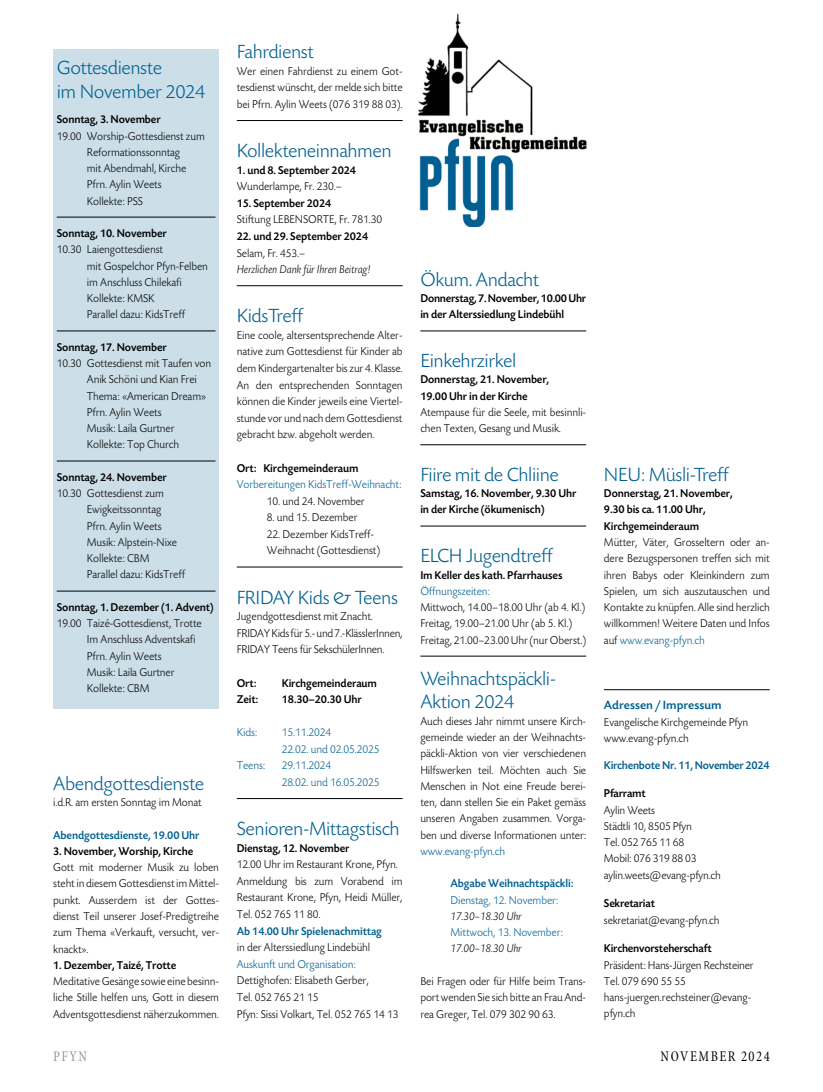
<style>
.page{position:relative;width:823px;height:1092px;background:#fff}
.page>*{position:absolute;margin:0;border:0;box-sizing:border-box;transform-origin:0 0}
.t1{font:300 20px/23.8px "Today SBOP";letter-spacing:-.02em;color:#005f90}
.t2{font:condensed 15px "Minion";letter-spacing:.1em;color:#000;scale:.95 1}
.t3{font:condensed 15px "Minion";color:#959490;scale:.95 1}
.t4{font:500 12.5px "Today SBOP";color:#005f90}
.t5{font:300 11.88px/16.2px "Today SBOP";letter-spacing:-.01em;color:#000;scale:.95 1}
.t6{font:500 11.88px/16.2px "Today SBOP";letter-spacing:-.01em;color:#000;scale:.95 1}
.t7{font:300 11.88px/16.6px "Today SBOP";letter-spacing:-.01em;color:#005f90;scale:.95 1}
.t8{font:500 11.88px "Today SBOP";letter-spacing:-.01em;color:#005f90;scale:.95 1}
.t9{font:italic 300 11.88px "Today SBOP";letter-spacing:-.01em;color:#000;scale:.95 1}
.s1{color:#005f90}
</style>
<div class="page">
<hr style="left:603px;top:689px;width:166px;height:1px;background:#000">
<div style="left:53px;top:49px;width:166px;height:659px;background:#ccdfe9"></div>
<hr style="left:57px;top:217px;width:158px;height:1px;background:#000">
<hr style="left:57px;top:331px;width:158px;height:1px;background:#000">
<hr style="left:57px;top:461px;width:158px;height:1px;background:#000">
<hr style="left:57px;top:591px;width:158px;height:1px;background:#000">
<img style="left:417px;top:14px;width:160px;height:123px">
<img style="left:419px;top:137px;width:168px;height:90px">
<hr style="left:237px;top:120px;width:165px;height:1px;background:#000">
<hr style="left:237px;top:285px;width:165px;height:1px;background:#000">
<hr style="left:237px;top:566px;width:165px;height:1px;background:#000">
<hr style="left:237px;top:798px;width:165px;height:1px;background:#000">
<hr style="left:420px;top:331px;width:166px;height:1px;background:#000">
<hr style="left:420px;top:444px;width:166px;height:1px;background:#000">
<hr style="left:420px;top:526px;width:166px;height:1px;background:#000">
<hr style="left:420px;top:656px;width:166px;height:1px;background:#000">
<h1 class="t1" style="left:57px;top:57px;width:150px">Gottesdienste<br>im November 2024</h1>
<p class="t6" style="left:57px;top:112px;width:111px">Sonntag, 3. November</p>
<p class="t5" style="left:87px;top:128px;width:125px;text-indent:-30px">19.00 Worship-Gottesdienst zum<br>Reformationssonntag<br>mit Abendmahl, Kirche<br>Pfrn. Aylin Weets<br>Kollekte: PSS</p>
<p class="t6" style="left:57px;top:225px;width:117px">Sonntag, 10. November</p>
<p class="t5" style="left:87px;top:242px;width:129px;text-indent:-30px">10.30 Laiengottesdienst<br>mit Gospelchor Pfyn-Felben im Anschluss Chilekafi<br>Kollekte: KMSK<br>Parallel dazu: KidsTreff</p>
<p class="t6" style="left:57px;top:339px;width:117px">Sonntag, 17. November</p>
<p class="t5" style="left:87px;top:355px;width:132px;text-indent:-30px">10.30 Gottesdienst mit Taufen von<br>Anik Schöni und Kian Frei<br>Thema: «American Dream»<br>Pfrn. Aylin Weets<br>Musik: Laila Gurtner<br>Kollekte: Top Church</p>
<p class="t6" style="left:57px;top:469px;width:117px">Sonntag, 24. November</p>
<p class="t5" style="left:87px;top:485px;width:105px;text-indent:-30px">10.30 Gottesdienst zum<br>Ewigkeitssonntag<br>Pfrn. Aylin Weets<br>Musik: Alpstein-Nixe<br>Kollekte: CBM<br>Parallel dazu: KidsTreff</p>
<p class="t6" style="left:57px;top:599px;width:167px">Sonntag, 1. Dezember (1. Advent)</p>
<p class="t5" style="left:87px;top:615px;width:122px;text-indent:-30px">19.00 Taizé-Gottesdienst, Trotte<br>Im Anschluss Adventskafi<br>Pfrn. Aylin Weets<br>Musik: Laila Gurtner<br>Kollekte: CBM</p>
<h1 class="t1" style="left:53px;top:772px;width:152px">Abendgottesdienste</h1>
<p class="t5" style="left:53px;top:794px;width:158px">i.d.R. am ersten Sonntag im Monat</p>
<p class="t8" style="left:53px;top:828px;width:155px">Abendgottesdienste, 19.00 Uhr</p>
<p class="t6" style="left:53px;top:843px;width:149px">3. November, Worship, Kirche</p>
<p class="t5" style="left:53px;top:859px;width:176px;text-align:justify">Gott mit moderner Musik zu loben steht in diesem Gottesdienst im Mittel&shy;punkt. Ausserdem ist der Gottes&shy;dienst Teil unserer Josef-Predigtreihe zum Thema «Verkauft, versucht, ver&shy;knackt».</p>
<p class="t6" style="left:53px;top:957px;width:131px">1. Dezember, Taizé, Trotte</p>
<p class="t5" style="left:53px;top:973px;width:176px;text-align:justify">Meditative Gesänge sowie eine besinn&shy;liche Stille helfen uns, Gott in diesem Adventsgottesdienst näherzukommen.</p>
<h1 class="t1" style="left:237px;top:41px;width:78px">Fahrdienst</h1>
<p class="t5" style="left:237px;top:63px;width:176px;line-height:16.6px;text-align:justify">Wer einen Fahrdienst zu einem Got&shy;tesdienst wünscht, der melde sich bitte bei Pfrn. Aylin Weets (076 319 88 03).</p>
<h1 class="t1" style="left:237px;top:139px;width:156px">Kollekteneinnahmen</h1>
<p class="t6" style="left:237px;top:162px;width:127px">1. und 8. September 2024</p>
<p class="t5" style="left:237px;top:179px;width:112px">Wunderlampe, Fr. 230.–</p>
<p class="t6" style="left:237px;top:195px;width:101px">15. September 2024</p>
<p class="t5" style="left:237px;top:212px;width:155px">Stiftung LEBENSORTE, Fr. 781.30</p>
<p class="t6" style="left:237px;top:228px;width:140px">22. und 29. September 2024</p>
<p class="t5" style="left:237px;top:245px;width:73px">Selam, Fr. 453.–</p>
<p class="t9" style="left:237px;top:263px;width:142px">Herzlichen Dank für Ihren Beitrag!</p>
<h1 class="t1" style="left:237px;top:305px;width:68px">KidsTreff</h1>
<p class="t5" style="left:237px;top:327px;width:176px;line-height:16.6px;text-align:justify">Eine coole, altersentsprechende Alter&shy;native zum Gottesdienst für Kinder ab dem Kindergartenalter bis zur 4. Klasse.<br>An den entsprechenden Sonntagen können die Kinder jeweils eine Viertel&shy;stunde vor und nach dem Gottesdienst gebracht bzw. abgeholt werden.</p>
<p class="t6" style="left:237px;top:460px;width:130px">Ort: Kirchgemeinderaum</p>
<p class="t7" style="left:237px;top:476px;width:175px">Vorbereitungen KidsTreff-Weihnacht:</p>
<p class="t5" style="left:267px;top:493px;width:104px">10. und 24. November</p>
<p class="t5" style="left:267px;top:510px;width:97px">8. und 15. Dezember</p>
<p class="t5" style="left:267px;top:526px;width:121px;line-height:16.6px">22. Dezember KidsTreff-<br>Weihnacht (Gottesdienst)</p>
<h1 class="t1" style="left:237px;top:586px;width:163px">FRIDAY Kids &amp; Teens</h1>
<p class="t5" style="left:237px;top:608px;width:176px;line-height:16.6px">Jugendgottesdienst mit Znacht.<br>FRIDAY Kids für 5.- und 7.-KlässlerInnen,<br>FRIDAY Teens für SekschülerInnen.</p>
<p class="t6" style="left:237px;top:675px;width:22px">Ort:</p>
<p class="t6" style="left:282px;top:675px;width:102px">Kirchgemeinderaum</p>
<p class="t6" style="left:237px;top:691px;width:24px">Zeit:</p>
<p class="t6" style="left:282px;top:691px;width:86px">18.30–20.30 Uhr</p>
<p class="t7" style="left:237px;top:724px;width:23px">Kids:</p>
<p class="t7" style="left:282px;top:724px;width:104px">15.11.2024<br>22.02. und 02.05.2025</p>
<p class="t7" style="left:237px;top:757px;width:31px">Teens:</p>
<p class="t7" style="left:282px;top:757px;width:104px">29.11.2024<br>28.02. und 16.05.2025</p>
<h1 class="t1" style="left:237px;top:817px;width:164px">Senioren-Mittagstisch</h1>
<p class="t6" style="left:237px;top:840px;width:120px">Dienstag, 12. November</p>
<p class="t5" style="left:237px;top:856px;width:176px;line-height:16.6px">12.00 Uhr im Restaurant Krone, Pfyn.<br>Anmeldung bis zum Vorabend im<br>Restaurant Krone, Pfyn, Heidi Müller,<br>Tel. 052 765 11 80.</p>
<p class="t8" style="left:237px;top:924px;width:154px">Ab 14.00 Uhr Spielenachmittag</p>
<p class="t5" style="left:237px;top:939px;width:142px">in der Alterssiedlung Lindebühl</p>
<p class="t7" style="left:237px;top:956px;width:127px">Auskunft und Organisation:</p>
<p class="t5" style="left:237px;top:972px;width:172px;line-height:16.6px">Dettighofen: Elisabeth Gerber,<br>Tel. 052 765 21 15<br>Pfyn: Sissi Volkart, Tel. 052 765 14 13</p>
<h1 class="t1" style="left:420px;top:268px;width:120px">Ökum. Andacht</h1>
<p class="t6" style="left:420px;top:290px;width:176px">Donnerstag, 7. November, 10.00 Uhr in der Alterssiedlung Lindebühl</p>
<h1 class="t1" style="left:420px;top:349px;width:97px">Einkehrzirkel</h1>
<p class="t6" style="left:420px;top:372px;width:137px">Donnerstag, 21. November,<br>19.00 Uhr in der Kirche</p>
<p class="t5" style="left:420px;top:404px;width:176px">Atempause für die Seele, mit besinnli&shy;chen Texten, Gesang und Musik.</p>
<h1 class="t1" style="left:420px;top:463px;width:140px">Fiire mit de Chliine</h1>
<p class="t6" style="left:420px;top:485px;width:166px">Samstag, 16. November, 9.30 Uhr in der Kirche (ökumenisch)</p>
<h1 class="t1" style="left:420px;top:544px;width:134px">ELCH Jugendtreff</h1>
<p class="t6" style="left:420px;top:567px;width:151px">Im Keller des kath. Pfarrhauses</p>
<p class="t7" style="left:420px;top:583px;width:75px">Öffnungszeiten:</p>
<p class="t5" style="left:420px;top:599px;width:176px">Mittwoch, 14.00–18.00 Uhr (ab 4. Kl.)<br>Freitag, 19.00–21.00 Uhr (ab 5. Kl.)<br>Freitag, 21.00–23.00 Uhr (nur Oberst.)</p>
<h1 class="t1" style="left:420px;top:667px;width:137px">Weihnachtspäckli-<br>Aktion 2024</h1>
<p class="t5" style="left:420px;top:713px;width:176px;text-align:justify">Auch dieses Jahr nimmt unsere Kirch&shy;gemeinde wieder an der Weihnachts&shy;päckli-Aktion von vier verschiedenen Hilfswerken teil. Möchten auch Sie Menschen in Not eine Freude berei&shy;ten, dann stellen Sie ein Paket gemäss unseren Angaben zusammen. Vorga&shy;ben und diverse Informationen unter:</p>
<p class="t7" style="left:420px;top:843px;width:91px">www.evang-pfyn.ch</p>
<p class="t8" style="left:450px;top:877px;width:131px">Abgabe Weihnachtspäckli:</p>
<p class="t7" style="left:450px;top:892px;width:115px">Dienstag, 12. November:</p>
<p class="t9" style="left:450px;top:909px;width:76px">17.30–18.30 Uhr</p>
<p class="t7" style="left:450px;top:924px;width:120px">Mittwoch, 13. November:</p>
<p class="t9" style="left:450px;top:942px;width:76px">17.00–18.30 Uhr</p>
<p class="t5" style="left:420px;top:973px;width:176px;text-align:justify">Bei Fragen oder für Hilfe beim Trans&shy;port wenden Sie sich bitte an Frau And&shy;rea Greger, Tel. 079 302 90 63.</p>
<h1 class="t1" style="left:603px;top:463px;width:126px">NEU: Müsli-Treff</h1>
<p class="t6" style="left:603px;top:485px;width:137px">Donnerstag, 21. November,<br>9.30 bis ca. 11.00 Uhr,<br>Kirchgemeinderaum</p>
<p class="t5" style="left:603px;top:534px;width:176px;text-align:justify">Mütter, Väter, Grosseltern oder an&shy;dere Bezugspersonen treffen sich mit ihren Babys oder Kleinkindern zum Spielen, um sich auszutauschen und Kontakte zu knüpfen. Alle sind herzlich willkommen! Weitere Daten und Infos auf <span class="s1">www.evang-pfyn.ch</span></p>
<p class="t4" style="left:603px;top:698px;width:119px">Adressen/Impressum</p>
<p class="t5" style="left:603px;top:714px;width:153px">Evangelische Kirchgemeinde Pfyn www.evang-pfyn.ch</p>
<p class="t8" style="left:603px;top:758px;width:176px">Kirchenbote Nr. 11, November 2024</p>
<p class="t6" style="left:603px;top:785px;width:45px">Pfarramt</p>
<p class="t5" style="left:603px;top:802px;width:124px">Aylin Weets<br>Städtli 10, 8505 Pfyn<br>Tel. 052 765 11 68<br>Mobil: 076 319 88 03 aylin.weets@evang-pfyn.ch</p>
<p class="t6" style="left:603px;top:895px;width:55px">Sekretariat</p>
<p class="t5" style="left:603px;top:912px;width:123px">sekretariat@evang-pfyn.ch</p>
<p class="t6" style="left:603px;top:940px;width:115px">Kirchenvorsteherschaft</p>
<p class="t5" style="left:603px;top:957px;width:159px">Präsident: Hans-Jürgen Rechsteiner<br>Tel. 079 690 55 55 hans-juergen.rechsteiner@evang&shy;pfyn.ch</p>
<p class="t3" style="left:53px;top:1048px;width:37px">PFYN</p>
<p class="t2" style="left:660px;top:1048px;width:116px">NOVEMBER 2024</p>
</div>
